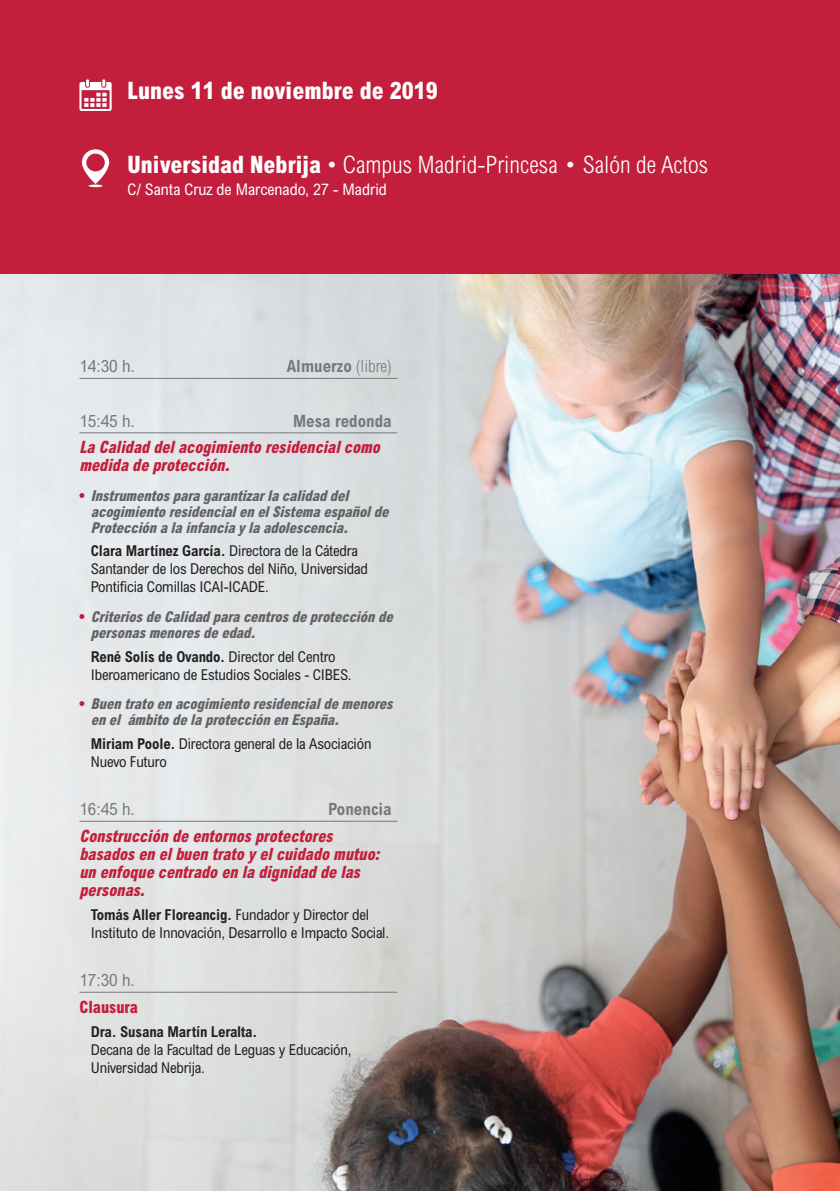
<style>
.page{position:relative;width:840px;height:1191px;background:#fff}
.page>*{position:absolute;margin:0;border:0;box-sizing:border-box;transform-origin:0 0}
.subtitulo{font:300 condensed 24px "Arial MT Pro";color:#fff}
.subtitulo-2{font:800 condensed 24px "Arial MT Pro";color:#fff}
.conferencia{font:italic 800 condensed 17px/18px "Arial MT Pro";color:#c31f3d;scale:.96 1}
.horas{font:700 condensed 17px "Arial MT Pro";color:#76787b}
.horas-2{font:condensed 17px "Arial MT Pro";color:#76787b}
.conferencia-2{font:800 condensed 17px "Arial MT Pro";letter-spacing:-.005em;color:#c31f3d;scale:.96 1}
.subtitulo-3{font:condensed 16px "Arial MT Pro";color:#fff}
.ponentes{font:condensed 15px/18px "Arial MT Pro";letter-spacing:-.01em;color:#231f20}
.sub_conferencia{font:italic 800 condensed 15px/16px "Arial MT Pro";color:#636366}
.s1{font-weight:800}
.s2{font-weight:400;font-stretch:normal}
.s3{font-weight:300}
.s4{font-weight:700}
</style>
<div class="page">
<img style="left:0;top:274px;width:839px;height:917px">
<div style="left:0;top:0;width:839px;height:274px;background:#c31f3d"></div>
<hr style="left:79px;top:378px;width:318px;height:1px;background:#76787b">
<hr style="left:79px;top:432px;width:318px;height:1px;background:#76787b">
<svg style="left:79px;top:493px;width:5px;height:5px"></svg>
<svg style="left:79px;top:614px;width:5px;height:5px"></svg>
<svg style="left:79px;top:701px;width:5px;height:5px"></svg>
<hr style="left:79px;top:821px;width:318px;height:1px;background:#76787b">
<hr style="left:79px;top:992px;width:318px;height:1px;background:#76787b">
<svg style="left:79px;top:79px;width:33px;height:32px"></svg>
<svg style="left:81px;top:149px;width:29px;height:38px"></svg>
<p class="subtitulo-2" style="left:127px;top:76px;width:311px">Lunes 11 de noviembre de 2019</p>
<p class="subtitulo" style="left:127px;top:151px;width:582px"><span class="s1">Universidad Nebrija</span> <span class="s2">•</span> Campus Madrid-Princesa • Salón de Actos</p>
<p class="subtitulo-3" style="left:127px;top:180px;width:261px">C/ Santa Cruz de Marcenado, 27 - Madrid</p>
<p class="horas-2" style="left:79px;top:356px;width:57px">14:30 h.</p>
<p class="horas" style="left:287px;top:356px;width:106px">Almuerzo <span class="s3">(libre)</span></p>
<p class="horas-2" style="left:79px;top:410px;width:57px">15:45 h.</p>
<p class="horas" style="left:293px;top:411px;width:100px">Mesa redonda</p>
<p class="conferencia" style="left:79px;top:439px;width:319px">LaCalidaddelacogimientoresidencialcomo medidadeprotección.</p>
<p class="sub_conferencia" style="left:91px;top:488px;width:303px">Instrumentosparagarantizarlacalidaddel acogimientoresidencialenelSistemaespañolde<br>Protecciónalainfanciaylaadolescencia.</p>
<p class="ponentes" style="left:91px;top:542px;width:278px"><span class="s4">Clara Martínez García.</span> Directora de la Cátedra<br>Santander de los Derechos del Niño, Universidad<br>Pontificia Comillas ICAI-ICADE.</p>
<p class="sub_conferencia" style="left:91px;top:609px;width:308px">CriteriosdeCalidadparacentrosdeprotecciónde personasmenoresdeedad.</p>
<p class="ponentes" style="left:91px;top:647px;width:262px"><span class="s4">René Solís de Ovando.</span> Director del Centro<br>Iberoamericano de Estudios Sociales - CIBES.</p>
<p class="sub_conferencia" style="left:91px;top:696px;width:308px">Buentratoenacogimientoresidencialdemenores enel ámbitodelaprotecciónenEspaña.</p>
<p class="ponentes" style="left:91px;top:734px;width:282px"><span class="s4">Miriam Poole.</span> Directora general de la Asociación<br>Nuevo Futuro</p>
<p class="horas-2" style="left:79px;top:799px;width:57px">16:45 h.</p>
<p class="horas" style="left:328px;top:799px;width:65px">Ponencia</p>
<p class="conferencia" style="left:79px;top:827px;width:318px">Construccióndeentornosprotectores basadosenelbuentratoyelcuidadomutuo: unenfoquecentradoenladignidaddelas personas.</p>
<p class="ponentes" style="left:91px;top:905px;width:299px"><span class="s4">Tomás Aller Floreancig.</span> Fundador y Director del<br>Instituto de Innovación, Desarrollo e Impacto Social.</p>
<p class="horas-2" style="left:79px;top:970px;width:57px">17:30 h.</p>
<p class="conferencia-2" style="left:79px;top:996px;width:63px">Clausura</p>
<p class="ponentes" style="left:91px;top:1022px;width:262px"><span class="s4">Dra. Susana Martín Leralta.<br></span>Decana de la Facultad de Leguas y Educación,<br>Universidad Nebrija.</p>
</div>
